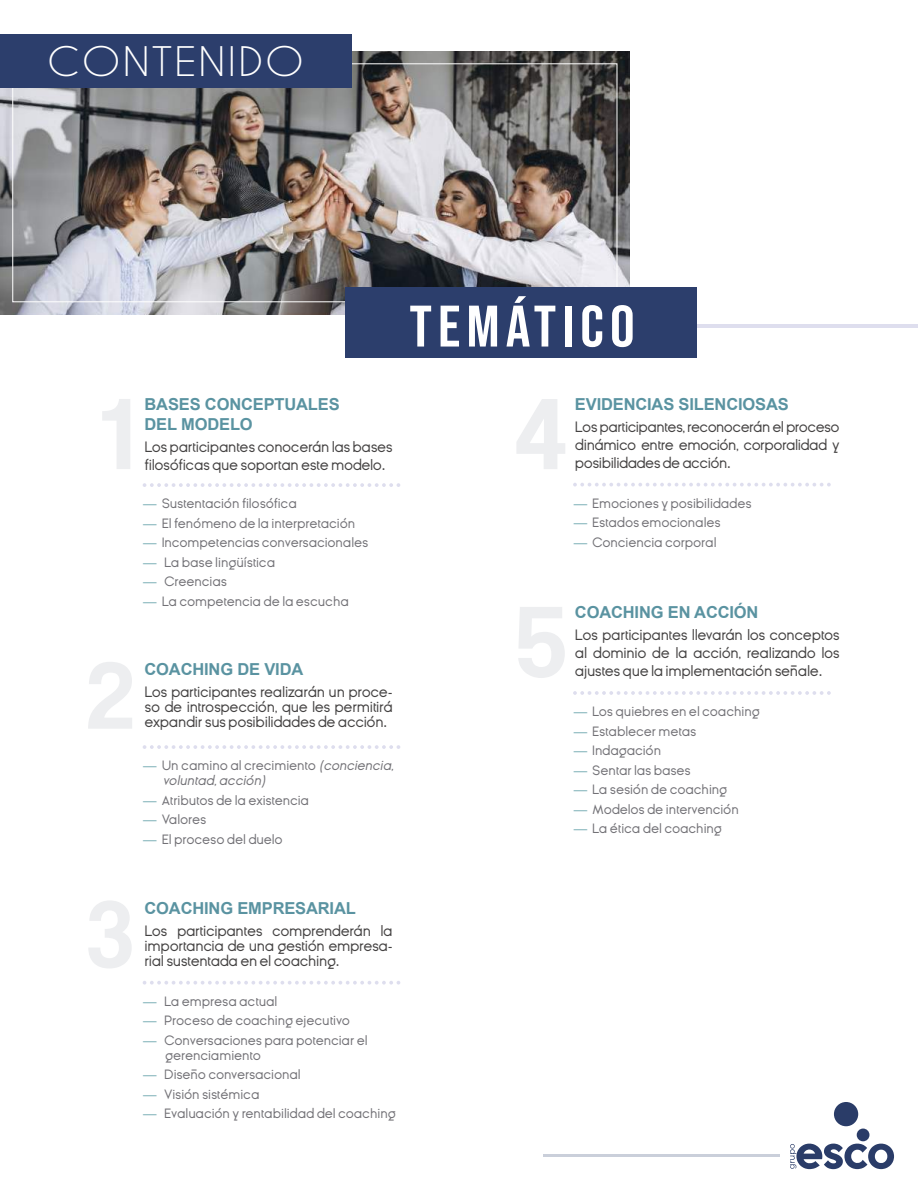
<style>
.page{position:relative;width:918px;height:1188px;background:#fff}
.page>*{position:absolute;margin:0;border:0;box-sizing:border-box;transform-origin:0 0}
.t1{font:58.5px "Bebas Neue";letter-spacing:.1em;color:#fff;scale:1.05 1}
.t2{font:38.25px "Caviar Dreams";letter-spacing:.05em;color:#fff;scale:1.1 1}
.t3{font:700 16.5px/19.8px "Arial";letter-spacing:-.01em;color:#5a93a1}
.t4{font:15px/18px "Ginora Sans";letter-spacing:-.025em;color:#444242;text-align:justify}
.t5{font:13.5px/15px "Ginora Sans";letter-spacing:-.01em;color:#727176}
.t6{font:italic 13.5px/15px "Ginora Sans";letter-spacing:-.01em;color:#727176}
.s1{color:#82b3ba}
.s2{font-style:normal;color:#82b3ba}
.s3{font-style:normal}
</style>
<div class="page">
<hr style="left:667px;top:324px;width:251px;height:4px;background:#dedeee">
<hr style="left:543px;top:1154px;width:236px;height:2px;background:#2c3e6c">
<img style="left:0;top:51px;width:630px;height:264px">
<svg style="left:143px;top:483px;width:257px;height:4px"></svg>
<svg style="left:573px;top:483px;width:258px;height:3px"></svg>
<svg style="left:573px;top:691px;width:258px;height:4px"></svg>
<svg style="left:143px;top:745px;width:257px;height:4px"></svg>
<svg style="left:143px;top:981px;width:257px;height:4px"></svg>
<div style="left:0;top:34px;width:351px;height:53px;background:#2c3e6c"></div>
<div style="left:345px;top:288px;width:351px;height:70px;background:#2c3e6c"></div>
<svg style="left:790px;top:1102px;width:104px;height:67px"></svg>
<h2 class="t2" style="left:47px;top:39px;width:235px">CONTENIDO</h2>
<h1 class="t1" style="left:410px;top:293px;width:216px">TEMÁTICO</h1>
<p class="t3" style="left:145px;top:395px;width:197px">BASES CONCEPTUALES<br>DEL MODELO</p>
<p class="t4" style="left:145px;top:438px;width:250px">Los participantes conocerán las bases filosóficas que soportan este modelo.</p>
<p class="t5" style="left:143px;top:496px;width:155px"><span class="s1">—</span> Sustentación filosófica</p>
<p class="t5" style="left:143px;top:516px;width:214px"><span class="s1">—</span> El fenómeno de la interpretación</p>
<p class="t5" style="left:143px;top:535px;width:226px"><span class="s1">—</span> Incompetencias conversacionales</p>
<p class="t5" style="left:143px;top:555px;width:133px"><span class="s1">—</span> La base lingüística</p>
<p class="t5" style="left:143px;top:574px;width:85px"><span class="s1">—</span> Creencias</p>
<p class="t5" style="left:143px;top:594px;width:207px"><span class="s1">—</span> La competencia de la escucha</p>
<p class="t3" style="left:145px;top:659px;width:160px">COACHING DE VIDA</p>
<p class="t4" style="left:145px;top:685px;width:250px;line-height:15px">Los participantes realizarán un proce&shy;so de introspección, que les permitirá expandir sus posibilidades de acción.</p>
<p class="t6" style="left:163px;top:758px;width:232px;text-indent:-19px"><span class="s2">—</span> <span class="s3">Un camino al crecimiento</span> (conciencia, voluntad, acción)</p>
<p class="t5" style="left:143px;top:793px;width:167px"><span class="s1">—</span> Atributos de la existencia</p>
<p class="t5" style="left:143px;top:812px;width:64px"><span class="s1">—</span> Valores</p>
<p class="t5" style="left:143px;top:832px;width:141px"><span class="s1">—</span> El proceso del duelo</p>
<p class="t3" style="left:575px;top:394px;width:215px">EVIDENCIAS SILENCIOSAS</p>
<p class="t4" style="left:575px;top:418px;width:266px">Los participantes, reconocerán el proceso dinámico entre emoción, corporalidad y posibilidades de acción.</p>
<p class="t5" style="left:574px;top:496px;width:179px"><span class="s1">—</span> Emociones y posibilidades</p>
<p class="t5" style="left:574px;top:515px;width:148px"><span class="s1">—</span> Estados emocionales</p>
<p class="t5" style="left:574px;top:535px;width:144px"><span class="s1">—</span> Conciencia corporal</p>
<p class="t3" style="left:575px;top:602px;width:185px">COACHING EN ACCIÓN</p>
<p class="t4" style="left:575px;top:626px;width:266px">Los participantes llevarán los conceptos al dominio de la acción, realizando los ajustes que la implementación señale.</p>
<p class="t5" style="left:574px;top:704px;width:188px"><span class="s1">—</span> Los quiebres en el coaching</p>
<p class="t5" style="left:574px;top:724px;width:124px"><span class="s1">—</span> Establecer metas</p>
<p class="t5" style="left:574px;top:743px;width:89px"><span class="s1">—</span> Indagación</p>
<p class="t5" style="left:574px;top:763px;width:118px"><span class="s1">—</span> Sentar las bases</p>
<p class="t5" style="left:574px;top:782px;width:155px"><span class="s1">—</span> La sesión de coaching</p>
<p class="t5" style="left:574px;top:802px;width:167px"><span class="s1">—</span> Modelos de intervención</p>
<p class="t5" style="left:574px;top:821px;width:150px"><span class="s1">—</span> La ética del coaching</p>
<p class="t3" style="left:145px;top:898px;width:213px">COACHING EMPRESARIAL</p>
<p class="t4" style="left:145px;top:924px;width:250px;line-height:15px">Los participantes comprenderán la importancia de una gestión empresa&shy;rial sustentada en el coaching.</p>
<p class="t5" style="left:143px;top:994px;width:136px"><span class="s1">—</span> La empresa actual</p>
<p class="t5" style="left:143px;top:1013px;width:208px"><span class="s1">—</span> Proceso de coaching ejecutivo</p>
<p class="t5" style="left:165px;top:1033px;width:204px;text-indent:-22px"><span class="s1">—</span> Conversaciones para potenciar el gerenciamiento</p>
<p class="t5" style="left:143px;top:1067px;width:159px"><span class="s1">—</span> Diseño conversacional</p>
<p class="t5" style="left:143px;top:1087px;width:118px"><span class="s1">—</span> Visión sistémica</p>
<p class="t5" style="left:143px;top:1106px;width:254px"><span class="s1">—</span> Evaluación y rentabilidad del coaching</p>
</div>
